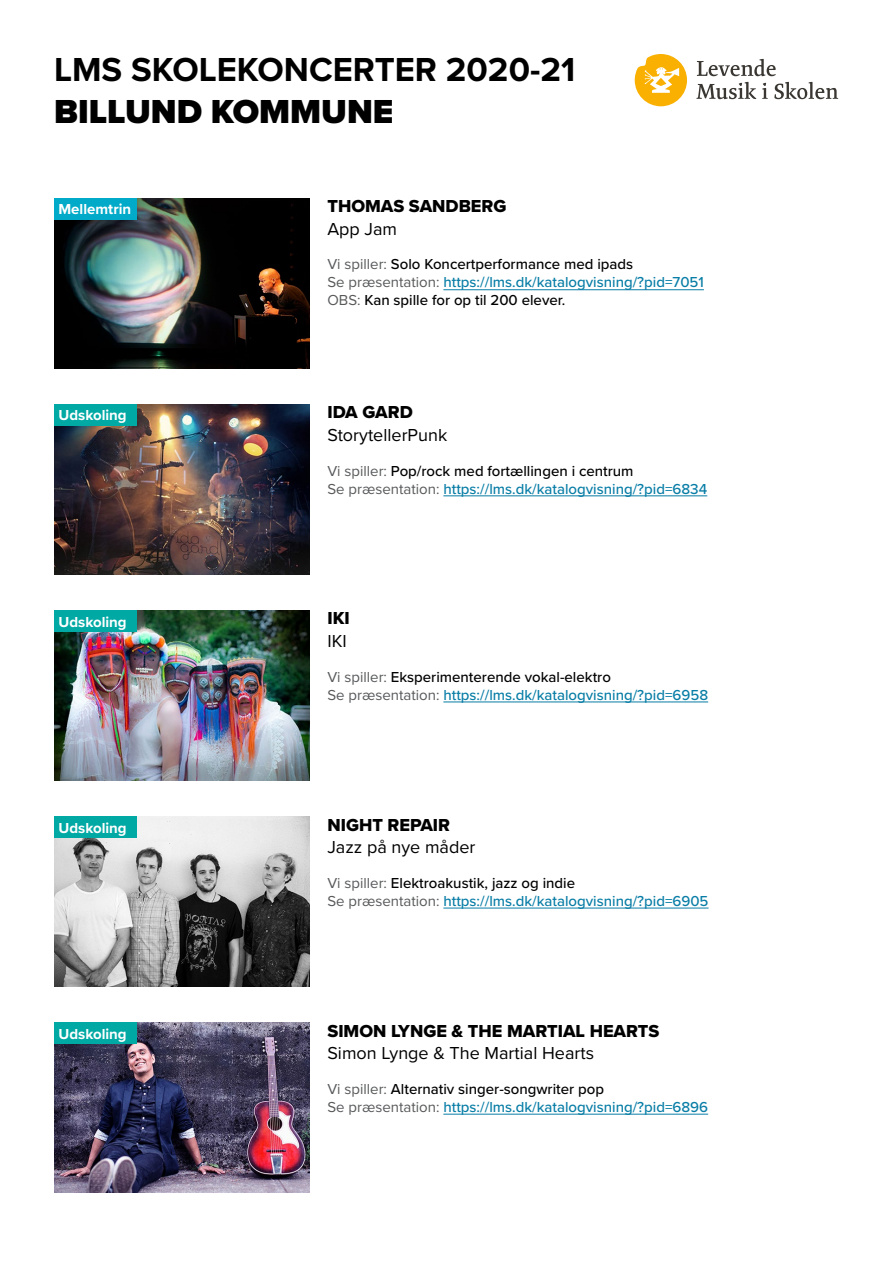
<style>
.page{position:relative;width:893px;height:1263px;background:#fff}
.page>*{position:absolute;margin:0;border:0;box-sizing:border-box;transform-origin:0 0}
.t1{font:700 34.5px "Proxima Nova";color:#000}
.t2{font:900 34.5px "Proxima Nova";color:#000}
.t3{font:18px "Proxima Nova";color:#000}
.t4{font:18px "Proxima Nova Extrabld";color:#000}
.t5{font:500 15px/18px "Proxima Nova";color:#087da6}
.t6{font:500 15px/18px "Proxima Nova";color:#000}
.t7{font:700 15px "Proxima Nova";color:#fff}
.s1{font-weight:400;color:#58595b}
.s2{color:#087da6}
.s3{color:#000}
</style>
<div class="page">
<svg style="left:697px;top:59px;width:79px;height:17px"></svg>
<svg style="left:696px;top:82px;width:60px;height:17px"></svg>
<svg style="left:762px;top:83px;width:6px;height:16px"></svg>
<svg style="left:774px;top:82px;width:64px;height:17px"></svg>
<svg style="left:635px;top:54px;width:52px;height:52px"></svg>
<img style="left:54px;top:198px;width:255px;height:170px">
<div style="left:54px;top:198px;width:82px;height:21px;background:#00aac8"></div>
<hr style="left:443px;top:289px;width:261px;height:1px;background:#087da6">
<img style="left:54px;top:404px;width:255px;height:170px">
<div style="left:54px;top:404px;width:82px;height:21px;background:#00a9a4"></div>
<hr style="left:443px;top:495px;width:264px;height:1px;background:#087da6">
<img style="left:54px;top:610px;width:255px;height:170px">
<div style="left:54px;top:610px;width:82px;height:21px;background:#00a9a4"></div>
<hr style="left:443px;top:701px;width:265px;height:1px;background:#087da6">
<img style="left:54px;top:816px;width:255px;height:170px">
<div style="left:54px;top:816px;width:82px;height:21px;background:#00a9a4"></div>
<hr style="left:443px;top:907px;width:266px;height:1px;background:#087da6">
<img style="left:54px;top:1022px;width:255px;height:170px">
<div style="left:54px;top:1023px;width:82px;height:21px;background:#00a9a4"></div>
<hr style="left:443px;top:1114px;width:265px;height:1px;background:#087da6">
<h1 class="t1" style="left:54px;top:44px;width:523px">LMS SKOLEKONCERTER 2020-21</h1>
<h1 class="t2" style="left:54px;top:85px;width:341px">BILLUND KOMMUNE</h1>
<p class="t7" style="left:58px;top:198px;width:74px">Mellemtrin</p>
<p class="t4" style="left:327px;top:193px;width:181px">THOMAS SANDBERG</p>
<p class="t3" style="left:327px;top:215px;width:71px">App Jam</p>
<p class="t6" style="left:327px;top:255px;width:378px"><span class="s1">Vi spiller:</span> Solo Koncertperformance med ipads<br><span class="s1">Se præsentation:</span> <span class="s2">https://lms.dk/katalogvisning/?pid=7051<br></span><span class="s1">OBS:</span> Kan spille for op til 200 elever.</p>
<p class="t7" style="left:58px;top:404px;width:70px">Udskoling</p>
<p class="t4" style="left:327px;top:399px;width:87px">IDA GARD</p>
<p class="t3" style="left:327px;top:421px;width:121px">StorytellerPunk</p>
<p class="t5" style="left:327px;top:461px;width:381px"><span class="s1">Vi spiller:</span> <span class="s3">Pop/rock med fortællingen i centrum<br></span><span class="s1">Se præsentation:</span> https://lms.dk/katalogvisning/?pid=6834</p>
<p class="t7" style="left:58px;top:610px;width:70px">Udskoling</p>
<p class="t4" style="left:327px;top:605px;width:24px">IKI</p>
<p class="t3" style="left:327px;top:627px;width:21px">IKI</p>
<p class="t5" style="left:327px;top:667px;width:382px"><span class="s1">Vi spiller:</span> <span class="s3">Eksperimenterende vokal-elektro<br></span><span class="s1">Se præsentation:</span> https://lms.dk/katalogvisning/?pid=6958</p>
<p class="t7" style="left:58px;top:816px;width:70px">Udskoling</p>
<p class="t4" style="left:327px;top:811px;width:124px">NIGHT REPAIR</p>
<p class="t3" style="left:327px;top:834px;width:150px">Jazz på nye måder</p>
<p class="t5" style="left:327px;top:873px;width:383px"><span class="s1">Vi spiller:</span> <span class="s3">Elektroakustik, jazz og indie<br></span><span class="s1">Se præsentation:</span> https://lms.dk/katalogvisning/?pid=6905</p>
<p class="t7" style="left:58px;top:1022px;width:70px">Udskoling</p>
<p class="t4" style="left:327px;top:1017px;width:333px">SIMON LYNGE &amp; THE MARTIAL HEARTS</p>
<p class="t3" style="left:327px;top:1040px;width:268px">Simon Lynge &amp; The Martial Hearts</p>
<p class="t5" style="left:327px;top:1079px;width:382px"><span class="s1">Vi spiller:</span> <span class="s3">Alternativ singer-songwriter pop<br></span><span class="s1">Se præsentation:</span> https://lms.dk/katalogvisning/?pid=6896</p>
</div>
